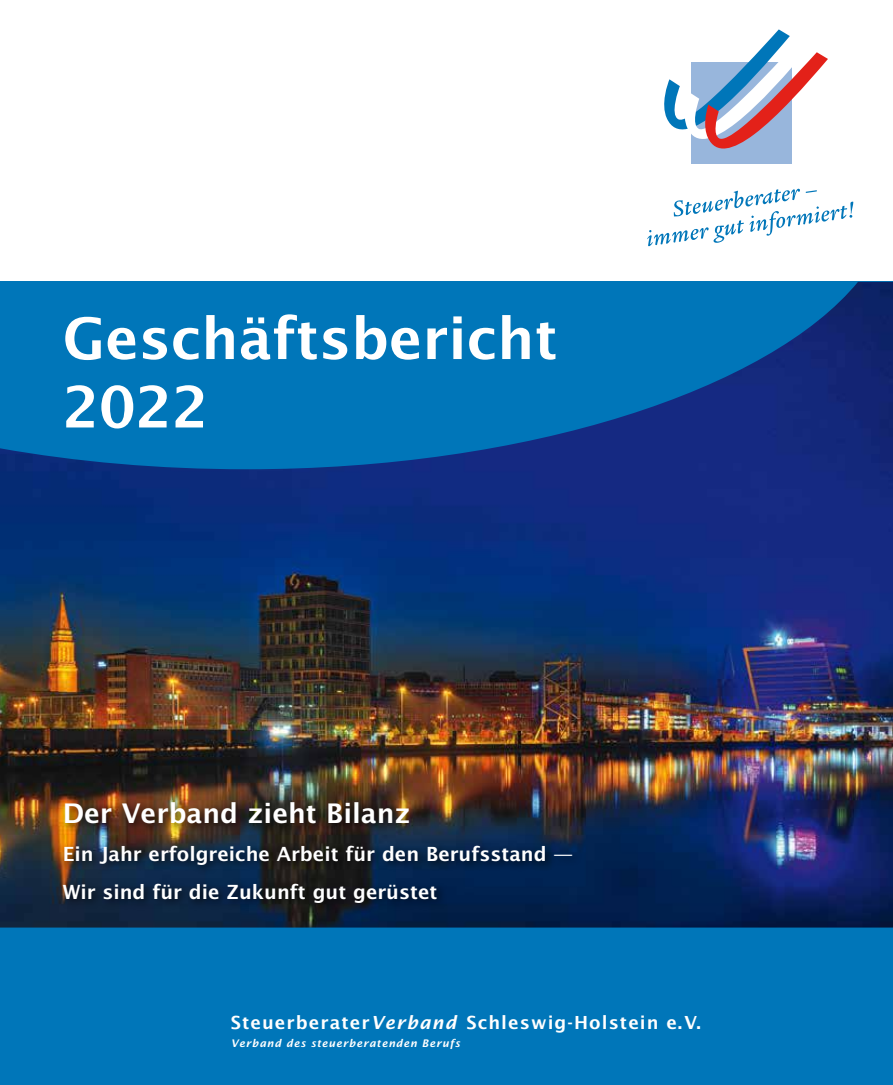
<style>
.page{position:relative;width:893px;height:1085px;background:#fff}
.page>*{position:absolute;margin:0;border:0;box-sizing:border-box;transform-origin:0 0}
.t1{font:700 57px/68.4px "Lucida Sans";color:#fff}
.t2{font:700 27px "Lucida Sans";color:#fff}
.t3{font:700 19.5px/37.5px "Lucida Sans";color:#fff}
.t4{font:700 18px "Lucida Sans";letter-spacing:.06em;color:#fff}
.t5{font:italic 700 10.5px "Lucida Sans";letter-spacing:.07em;color:#fff}
.s1{font-style:italic}
</style>
<div class="page">
<div style="left:0;top:282px;width:893px;height:802px;background:#0076b9"></div>
<img style="left:0;top:282px;width:893px;height:645px">
<div style="left:59px;top:797px;width:524px;height:115px;background:#000;opacity:.75"></div>
<div style="left:691px;top:62px;width:101px;height:101px;background:#98b6dc"></div>
<svg style="left:664px;top:29px;width:164px;height:120px"></svg>
<svg style="left:647px;top:189px;width:206px;height:57px"></svg>
<h1 class="t1" style="left:63px;top:304px;width:496px">Geschäftsbericht<br>2022</h1>
<h2 class="t2" style="left:63px;top:798px;width:349px">Der Verband zieht Bilanz</h2>
<p class="t3" style="left:63px;top:835px;width:512px">Ein Jahr erfolgreiche Arbeit für den Berufsstand —<br>Wir sind für die Zukunft gut gerüstet</p>
<p class="t4" style="left:231px;top:1012px;width:472px">Steuerberater<span class="s1">Verband</span> Schleswig-Holstein e.V.</p>
<p class="t5" style="left:231px;top:1037px;width:231px">Verband des steuerberatenden Berufs</p>
</div>
